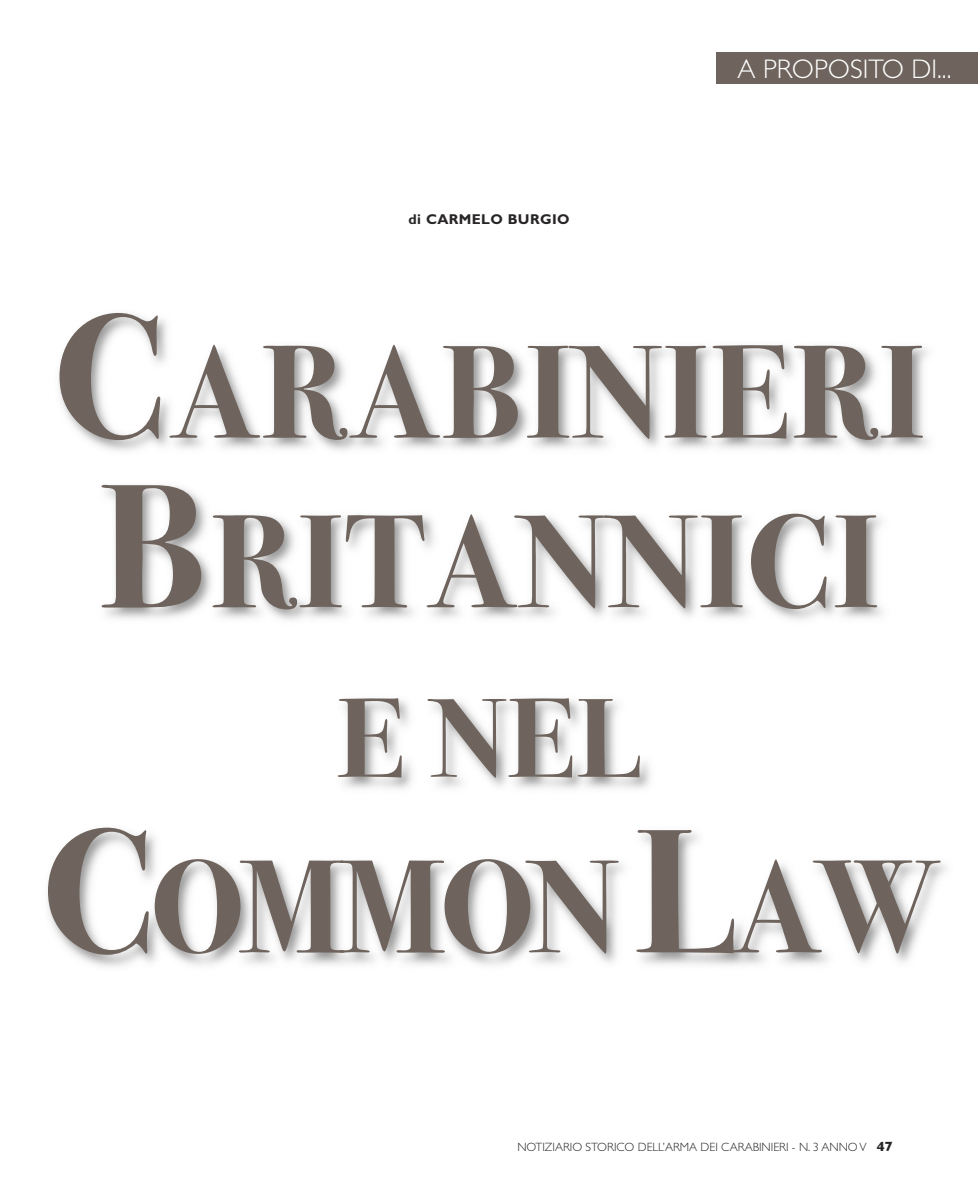
<style>
.page{position:relative;width:978px;height:1191px;background:#fff}
.page>*{position:absolute;margin:0;border:0;box-sizing:border-box;transform-origin:0 0}
.t1{font:700 132.75px/169.5px "Bodoni Svty Two ITCTT";letter-spacing:.02em;color:#6e645d;text-align:center}
.t2{font:700 112.5px "Bodoni Svty Two ITCTT";color:#6e645d}
.t3{font:300 27px "Gill Sans";color:#fff}
.t4{font:700 14.25px "Gill Sans";letter-spacing:.025em;color:#272526}
.t5{font:300 12px "Gill Sans";color:#272526}
.s1{font-size:177px}
.s2{font-weight:700;font-size:13.5px}
</style>
<div class="page">
<img style="left:47px;top:313px;width:899px;height:654px">
<div style="left:716px;top:52px;width:262px;height:32px;background:#6e645d"></div>
<p class="t4" style="left:408px;top:210px;width:163px">di CARMELO BURGIO</p>
<h3 class="t3" style="left:737px;top:47px;width:215px">A PROPOSITO DI...</h3>
<h1 class="t1" style="left:54px;top:297px;width:872px"><span class="s1">C</span>ARABINIERI<br><span class="s1">B</span>RITANNICI</h1>
<h2 class="t2" style="left:337px;top:645px;width:305px">E NEL</h2>
<h1 class="t1" style="left:42px;top:811px;width:895px"><span class="s1">C</span>OMMON <span class="s1">L</span>AW</h1>
<p class="t5" style="left:517px;top:1137px;width:377px">NOTIZIARIO STORICO DELL’ARMA DEI CARABINIERI - N. 3 ANNO V <span class="s2">47</span></p>
</div>
